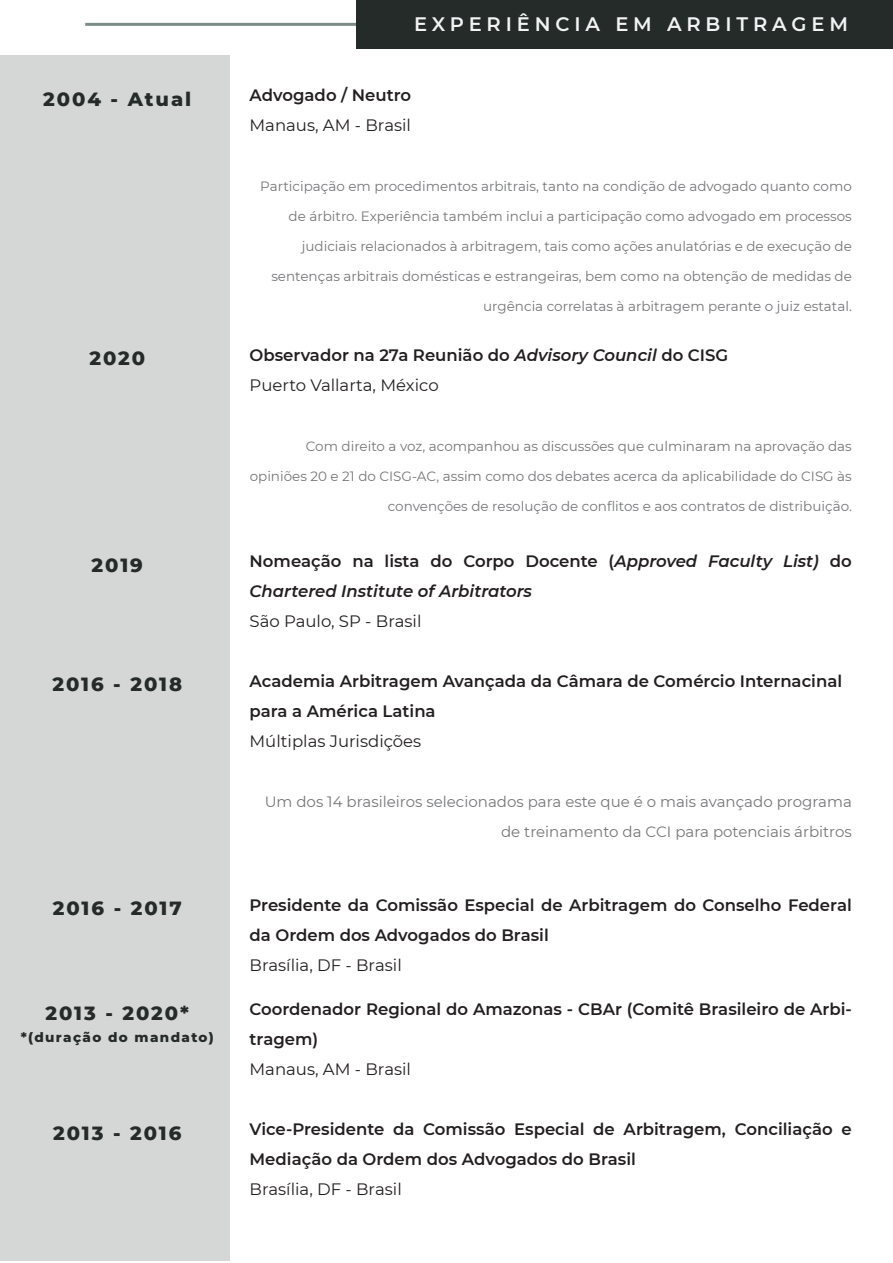
<style>
.page{position:relative;width:893px;height:1263px;background:#fff}
.page>*{position:absolute;margin:0;border:0;box-sizing:border-box;transform-origin:0 0}
.t1{font:800 19.5px "Montserrat";letter-spacing:.1em;color:#242b29}
.t2{font:600 19.5px "Montserrat";letter-spacing:.25em;color:#f2f3f4}
.t3{font:600 16.5px/30px "Montserrat";color:#231f20}
.t4{font:16.5px "Montserrat";color:#231f20}
.t5{font:italic 600 16.5px/30px "Montserrat";color:#231f20}
.t6{font:15px/30px "Montserrat";color:#757679;text-align:right}
.t7{font:13.5px "Montserrat";color:#757679}
.t8{font:800 13.5px "Montserrat";letter-spacing:.1em;color:#242b29}
.s1{font-style:italic}
.s2{font-weight:400}
.s3{font-style:normal}
</style>
<div class="page">
<div style="left:0;top:55px;width:229px;height:1206px;background:#d5d7d6"></div>
<hr style="left:85px;top:23px;width:440px;height:3px;background:#53695e">
<div style="left:356px;top:0;width:537px;height:49px;background:#242b29"></div>
<h1 class="t1" style="left:43px;top:84px;width:150px">2004 - Atual</h1>
<h1 class="t2" style="left:414px;top:10px;width:435px">EXPERIÊNCIA EM ARBITRAGEM</h1>
<p class="t3" style="left:250px;top:80px;width:163px">Advogado / Neutro</p>
<p class="t4" style="left:250px;top:114px;width:163px">Manaus, AM - Brasil</p>
<p class="t7" style="left:260px;top:177px;width:593px">Participação em procedimentos arbitrais, tanto na condição de advogado quanto como</p>
<p class="t7" style="left:289px;top:207px;width:565px">de árbitro. Experiência também inclui a participação como advogado em processos</p>
<p class="t7" style="left:302px;top:237px;width:552px">judiciais relacionados à arbitragem, tais como ações anulatórias e de execução de</p>
<p class="t7" style="left:271px;top:267px;width:582px">sentenças arbitrais domésticas e estrangeiras, bem como na obtenção de medidas de</p>
<p class="t7" style="left:483px;top:297px;width:370px">urgência correlatas à arbitragem perante o juiz estatal.</p>
<h1 class="t1" style="left:89px;top:344px;width:57px">2020</h1>
<p class="t3" style="left:250px;top:339px;width:480px">Observador na 27a Reunião do <span class="s1">Advisory Council</span> do CISG<br><span class="s2">Puerto Vallarta, México</span></p>
<p class="t7" style="left:306px;top:437px;width:547px">Com direito a voz, acompanhou as discussões que culminaram na aprovação das</p>
<p class="t7" style="left:250px;top:467px;width:604px">opiniões 20 e 21 do CISG-AC, assim como dos debates acerca da aplicabilidade do CISG às</p>
<p class="t7" style="left:388px;top:497px;width:465px">convenções de resolução de conflitos e aos contratos de distribuição.</p>
<h1 class="t1" style="left:92px;top:551px;width:53px">2019</h1>
<p class="t5" style="left:250px;top:546px;width:604px"><span class="s3">Nomeação na lista do Corpo Docente (</span>Approved Faculty List) <span class="s3">do<br></span>Chartered Institute of Arbitrators</p>
<p class="t4" style="left:250px;top:610px;width:173px">São Paulo, SP - Brasil</p>
<h1 class="t1" style="left:52px;top:670px;width:131px">2016 - 2018</h1>
<p class="t3" style="left:250px;top:665px;width:594px">Academia Arbitragem Avançada da Câmara de Comércio Internacinal para a América Latina</p>
<p class="t4" style="left:250px;top:729px;width:173px">Múltiplas Jurisdições</p>
<p class="t6" style="left:265px;top:786px;width:589px">Um dos 14 brasileiros selecionados para este que é o mais avançado programa de treinamento da CCI para potenciais árbitros</p>
<h1 class="t1" style="left:53px;top:894px;width:130px">2016 - 2017</h1>
<p class="t3" style="left:250px;top:889px;width:604px">Presidente da Comissão Especial de Arbitragem do Conselho Federal da Ordem dos Advogados do Brasil</p>
<p class="t4" style="left:250px;top:953px;width:154px">Brasília, DF - Brasil</p>
<h1 class="t1" style="left:45px;top:998px;width:145px">2013 - 2020*</h1>
<p class="t8" style="left:21px;top:1027px;width:195px">*(duração do mandato)</p>
<p class="t3" style="left:250px;top:994px;width:604px">Coordenador Regional do Amazonas - CBAr (Comitê Brasileiro de Arbi&shy;tragem)</p>
<p class="t4" style="left:250px;top:1058px;width:163px">Manaus, AM - Brasil</p>
<h1 class="t1" style="left:53px;top:1118px;width:130px">2013 - 2016</h1>
<p class="t3" style="left:250px;top:1114px;width:604px">Vice-Presidente da Comissão Especial de Arbitragem, Conciliação e<br>Mediação da Ordem dos Advogados do Brasil</p>
<p class="t4" style="left:250px;top:1178px;width:154px">Brasília, DF - Brasil</p>
</div>
